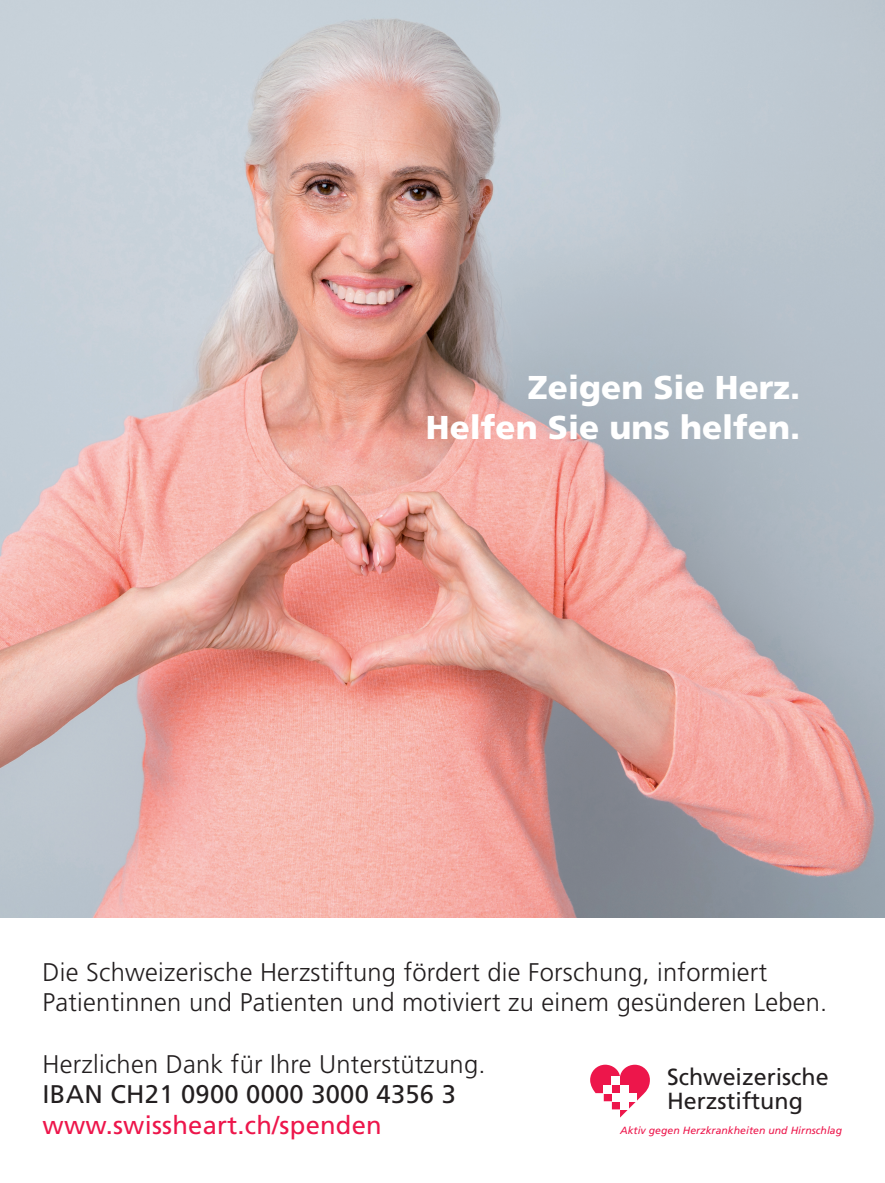
<style>
.page{position:relative;width:885px;height:1183px;background:#fff}
.page>*{position:absolute;margin:0;border:0;box-sizing:border-box;transform-origin:0 0}
.t1{font:900 33px "Frutiger LT Std";color:#fff}
.t2{font:300 25.5px/30.6px "Frutiger LT Std";letter-spacing:.01em;color:#231f20}
.t3{font:25.5px "Frutiger LT Std";letter-spacing:.01em;color:#231f20}
.t4{font:25.5px "Frutiger LT Std";letter-spacing:.01em;color:#ed164b}
.t5{font:23.4px/24px "Frutiger";color:#231f20}
.t6{font:italic 10.5px "Frutiger";letter-spacing:.005em;color:#ed164b}
</style>
<div class="page">
<img style="left:0;top:0;width:884px;height:917px">
<svg style="left:590px;top:1064px;width:59px;height:53px"></svg>
<div style="left:603px;top:1084px;width:9px;height:8px;background:#fff"></div>
<div style="left:611px;top:1076px;width:9px;height:8px;background:#fff"></div>
<div style="left:611px;top:1092px;width:25px;height:8px;background:#fff"></div>
<div style="left:620px;top:1084px;width:8px;height:25px;background:#fff"></div>
<p class="t1" style="left:527px;top:367px;width:274px">Zeigen Sie Herz.</p>
<p class="t1" style="left:426px;top:407px;width:376px">Helfen Sie uns helfen.</p>
<p class="t2" style="left:43px;top:956px;width:786px">Die Schweizerische Herzstiftung fördert die Forschung, informiert<br>Patientinnen und Patienten und motiviert zu einem gesünderen Leben.</p>
<p class="t2" style="left:43px;top:1048px;width:444px">Herzlichen Dank für Ihre Unterstützung.</p>
<p class="t3" style="left:43px;top:1079px;width:415px">IBAN CH21 0900 0000 3000 4356 3</p>
<p class="t4" style="left:43px;top:1109px;width:341px">www.swissheart.ch/spenden</p>
<p class="t6" style="left:620px;top:1123px;width:223px">Aktiv gegen Herzkrankheiten und Hirnschlag</p>
<p class="t5" style="left:667px;top:1064px;width:163px">Schweizerische<br>Herzstiftung</p>
</div>
